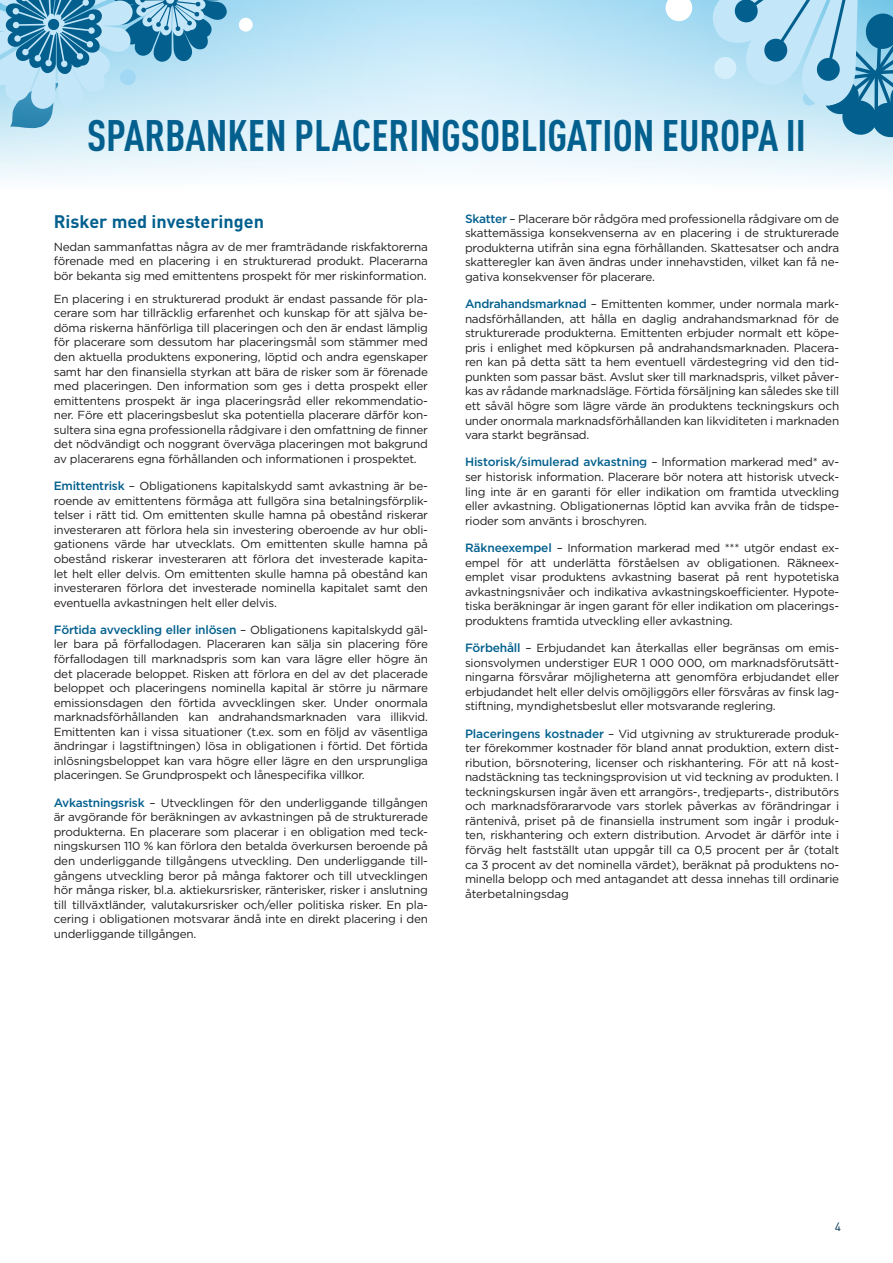
<style>
.page{position:relative;width:893px;height:1263px;background:#fff}
.page>*{position:absolute;margin:0;border:0;box-sizing:border-box;transform-origin:0 0}
.t1{font:700 condensed 43.5px "DINOT";color:#03608e}
.sp_väliotsikko{font:700 18px "DIN";color:#03608e}
.SP_leipis{font:500 12px "Gotham";letter-spacing:-.01em;color:#03608e}
.t2{font:12px "DIN";color:#00314c}
.SP_leipis-2{font:11.7px/14.5px "Gotham";letter-spacing:-.02em;color:#231f20;text-align:justify}
.s1{font-weight:500;font-size:12px;color:#03608e}
.s2{font-weight:400;font-size:11.7px;color:#231f20}
</style>
<div class="page">
<div style="left:0;top:0;width:893px;height:191px;background:linear-gradient(to bottom,#abdef5,#fbfdfe)"></div>
<svg style="left:664px;top:0;width:29px;height:23px"></svg>
<svg style="left:709px;top:0;width:184px;height:139px;background:#9acae1"></svg>
<svg style="left:0;top:0;width:229px;height:132px;background:#8ec2db"></svg>
<div style="left:120px;top:69px;width:16px;height:16px;background:#a3d8f4;border-radius:50%"></div>
<div style="left:239px;top:18px;width:14px;height:14px;background:#fff;border-radius:50%"></div>
<h1 class="t1" style="left:87px;top:109px;width:720px">SPARBANKEN PLACERINGSOBLIGATION EUROPA II</h1>
<p class="sp_väliotsikko" style="left:54px;top:209px;width:212px">Risker med investeringen</p>
<p class="SP_leipis-2" style="left:54px;top:239px;width:376px">Nedan sammanfattas några av de mer framträdande riskfaktorerna förenade med en placering i en strukturerad produkt. Placerarna bör bekanta sig med emittentens prospekt för mer riskinformation.</p>
<p class="SP_leipis-2" style="left:54px;top:291px;width:376px">En placering i en strukturerad produkt är endast passande för pla&shy;cerare som har tillräcklig erfarenhet och kunskap för att själva be&shy;döma riskerna hänförliga till placeringen och den är endast lämplig för placerare som dessutom har placeringsmål som stämmer med den aktuella produktens exponering, löptid och andra egenskaper samt har den finansiella styrkan att bära de risker som är förenade med placeringen. Den information som ges i detta prospekt eller emittentens prospekt är inga placeringsråd eller rekommendatio&shy;ner. Före ett placeringsbeslut ska potentiella placerare därför kon&shy;sultera sina egna professionella rådgivare i den omfattning de finner det nödvändigt och noggrant överväga placeringen mot bakgrund av placerarens egna förhållanden och informationen i prospektet.</p>
<p class="SP_leipis-2" style="left:54px;top:479px;width:376px"><span class="s1">Emittentrisk</span> – Obligationens kapitalskydd samt avkastning är be&shy;roende av emittentens förmåga att fullgöra sina betalningsförplik&shy;telser i rätt tid. Om emittenten skulle hamna på obestånd riskerar investeraren att förlora hela sin investering oberoende av hur obli&shy;gationens värde har utvecklats. Om emittenten skulle hamna på obestånd riskerar investeraren att förlora det investerade kapita&shy;let helt eller delvis. Om emittenten skulle hamna på obestånd kan investeraren förlora det investerade nominella kapitalet samt den eventuella avkastningen helt eller delvis.</p>
<p class="SP_leipis-2" style="left:54px;top:622px;width:376px"><span class="s1">Förtida avveckling eller inlösen</span> – Obligationens kapitalskydd gäl&shy;ler bara på förfallodagen. Placeraren kan sälja sin placering före förfallodagen till marknadspris som kan vara lägre eller högre än det placerade beloppet. Risken att förlora en del av det placerade beloppet och placeringens nominella kapital är större ju närmare emissionsdagen den förtida avvecklingen sker. Under onormala marknadsförhållanden kan andrahandsmarknaden vara illikvid.<br>Emittenten kan i vissa situationer (t.ex. som en följd av väsentliga ändringar i lagstiftningen) lösa in obligationen i förtid. Det förtida inlösningsbeloppet kan vara högre eller lägre en den ursprungliga placeringen. Se Grundprospekt och lånespecifika villkor.</p>
<p class="SP_leipis-2" style="left:54px;top:795px;width:376px"><span class="s1">Avkastningsrisk</span> – Utvecklingen för den underliggande tillgången är avgörande för beräkningen av avkastningen på de strukturerade produkterna. En placerare som placerar i en obligation med teck&shy;ningskursen 110 % kan förlora den betalda överkursen beroende på den underliggande tillgångens utveckling. Den underliggande till&shy;gångens utveckling beror på många faktorer och till utvecklingen hör många risker, bl.a. aktiekursrisker, ränterisker, risker i anslutning till tillväxtländer, valutakursrisker och/eller politiska risker. En pla&shy;cering i obligationen motsvarar ändå inte en direkt placering i den underliggande tillgången.</p>
<p class="SP_leipis-2" style="left:465px;top:211px;width:376px"><span class="s1">Skatter</span> – Placerare bör rådgöra med professionella rådgivare om de skattemässiga konsekvenserna av en placering i de strukturerade produkterna utifrån sina egna förhållanden. Skattesatser och andra skatteregler kan även ändras under innehavstiden, vilket kan få ne&shy;gativa konsekvenser för placerare.</p>
<p class="SP_leipis-2" style="left:465px;top:297px;width:376px"><span class="s1">Andrahandsmarknad</span> – Emittenten kommer, under normala mark&shy;nadsförhållanden, att hålla en daglig andrahandsmarknad för de strukturerade produkterna. Emittenten erbjuder normalt ett köpe&shy;pris i enlighet med köpkursen på andrahandsmarknaden. Placera&shy;ren kan på detta sätt ta hem eventuell värdestegring vid den tid&shy;punkten som passar bäst. Avslut sker till marknadspris, vilket påver&shy;kas av rådande marknadsläge. Förtida försäljning kan således ske till ett såväl högre som lägre värde än produktens teckningskurs och under onormala marknadsförhållanden kan likviditeten i marknaden vara starkt begränsad.</p>
<p class="SP_leipis" style="left:465px;top:455px;width:376px">Historisk/simulerad avkastning <span class="s2">– Information markerad med* av-</span></p>
<p class="SP_leipis-2" style="left:465px;top:469px;width:376px">ser historisk information. Placerare bör notera att historisk utveck&shy;ling inte är en garanti för eller indikation om framtida utveckling eller avkastning. Obligationernas löptid kan avvika från de tidspe&shy;rioder som använts i broschyren.</p>
<p class="SP_leipis-2" style="left:465px;top:540px;width:376px"><span class="s1">Räkneexempel</span> – Information markerad med *** utgör endast ex&shy;empel för att underlätta förståelsen av obligationen. Räkneex&shy;emplet visar produktens avkastning baserat på rent hypotetiska avkastningsnivåer och indikativa avkastningskoefficienter. Hypote&shy;tiska beräkningar är ingen garant för eller indikation om placerings&shy;produktens framtida utveckling eller avkastning.</p>
<p class="SP_leipis-2" style="left:465px;top:640px;width:376px"><span class="s1">Förbehåll</span> – Erbjudandet kan återkallas eller begränsas om emis&shy;sionsvolymen understiger EUR 1 000 000, om marknadsförutsätt&shy;ningarna försvårar möjligheterna att genomföra erbjudandet eller erbjudandet helt eller delvis omöjliggörs eller försvåras av finsk lag&shy;stiftning, myndighetsbeslut eller motsvarande reglering.</p>
<p class="SP_leipis-2" style="left:465px;top:726px;width:376px"><span class="s1">Placeringens kostnader</span> – Vid utgivning av strukturerade produk&shy;ter förekommer kostnader för bland annat produktion, extern dist&shy;ribution, börsnotering, licenser och riskhantering. För att nå kost&shy;nadstäckning tas teckningsprovision ut vid teckning av produkten. I teckningskursen ingår även ett arrangörs-, tredjeparts-, distributörs och marknadsförararvode vars storlek påverkas av förändringar i räntenivå, priset på de finansiella instrument som ingår i produk&shy;ten, riskhantering och extern distribution. Arvodet är därför inte i förväg helt fastställt utan uppgår till ca 0,5 procent per år (totalt ca 3 procent av det nominella värdet), beräknat på produktens no&shy;minella belopp och med antagandet att dessa innehas till ordinarie återbetalningsdag</p>
<p class="t2" style="left:835px;top:1219px;width:8px">4</p>
</div>
